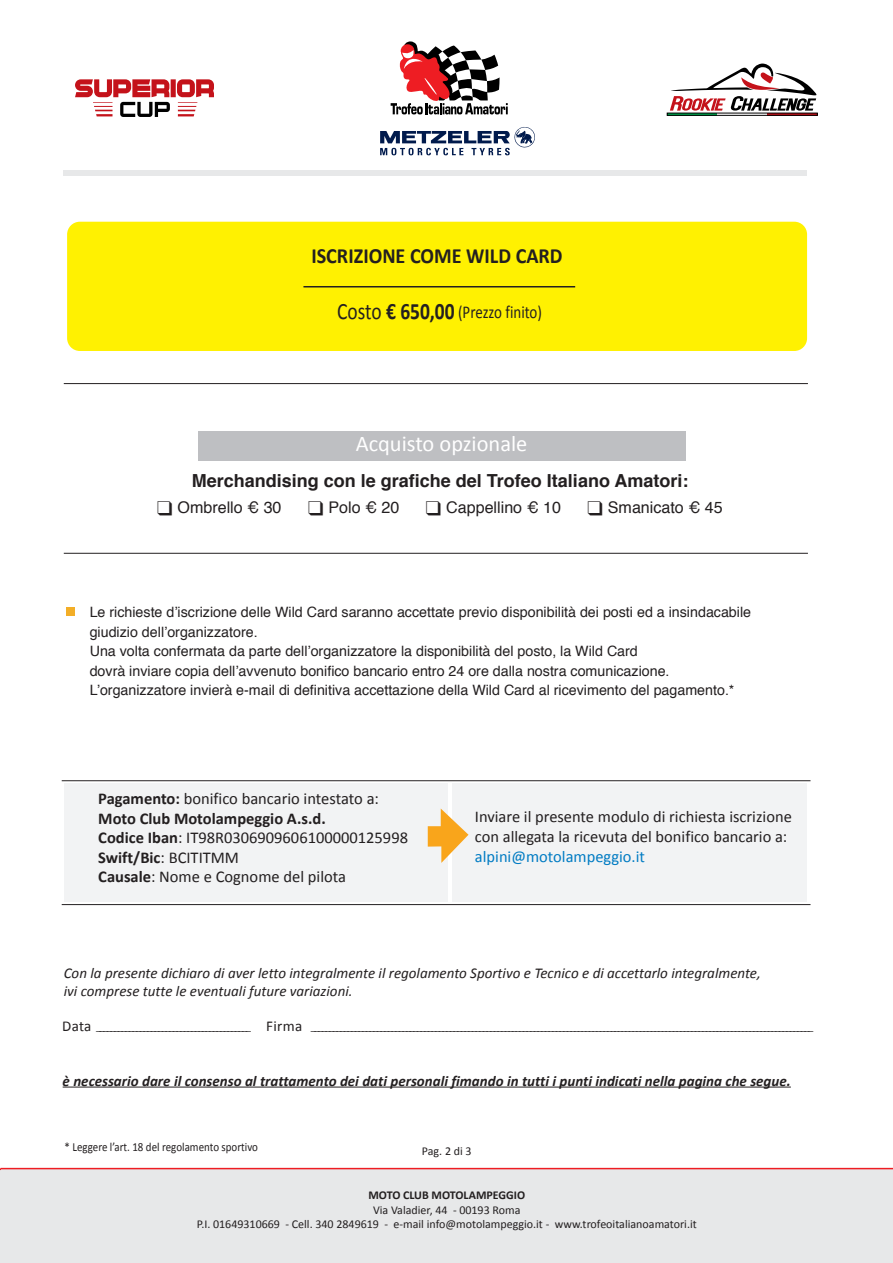
<style>
.page{position:relative;width:893px;height:1263px;background:#fff}
.page>*{position:absolute;margin:0;border:0;box-sizing:border-box;transform-origin:0 0}
.t1{font:22.35px "Calibri";color:#fff}
.t2{font:700 21.75px "Calibri";color:#231f20;scale:.93 1}
.t3{font:18.15px "Calibri";color:#231f20;scale:.83 1}
.t4{font:700 18px "Helvetica";color:#231f20}
.t5{font:16.5px/19.5px "Calibri";color:#231f20}
.t6{font:16.5px "Calibri";color:#007bc3}
.t7{font:16.05px "Helvetica";color:#231f20}
.t8{font:italic 15px/18px "Calibri";color:#231f20}
.t9{font:italic 700 15px "Calibri";color:#231f20}
.t10{font:14.25px/19.5px "Helvetica";color:#231f20}
.t11{font:12.3px "Calibri";color:#231f20;scale:.89 1}
.t12{font:12px/13.5px "Calibri";color:#231f20;text-align:center}
.t13{font:700 12px "Calibri";color:#231f20}
.t14{font:10.5px "Calibri";color:#231f20}
.s1{font-size:23.55px}
.s2{font-weight:700;font-size:23.55px}
.s3{font-weight:700}
.s4{font-size:15px}
</style>
<div class="page">
<hr style="left:0;top:1168px;width:893px;height:2px;background:#ee1d23">
<div style="left:1px;top:1169px;width:892px;height:94px;background:#e7e8e9"></div>
<hr style="left:70px;top:1086px;width:721px;height:1px;background:#231f20">
<div style="left:198px;top:431px;width:488px;height:30px;background:#bebfc2"></div>
<hr style="left:62px;top:780px;width:748px;height:1px;background:#231f20">
<hr style="left:62px;top:904px;width:748px;height:1px;background:#231f20">
<hr style="left:64px;top:553px;width:744px;height:1px;background:#231f20">
<hr style="left:64px;top:383px;width:744px;height:1px;background:#231f20">
<div style="left:67px;top:607px;width:8px;height:9px;background:#f3ae27"></div>
<div style="left:64px;top:784px;width:384px;height:118px;background:#f2f3f4"></div>
<div style="left:453px;top:784px;width:354px;height:118px;background:#f2f3f4"></div>
<svg style="left:428px;top:808px;width:40px;height:55px"></svg>
<div style="left:64px;top:170px;width:743px;height:5px;background:#e7e8e9"></div>
<div style="left:67px;top:222px;width:740px;height:129px;background:#fff101;border-radius:13px"></div>
<svg style="left:391px;top:41px;width:117px;height:73px"></svg>
<svg style="left:670px;top:64px;width:147px;height:47px"></svg>
<svg style="left:380px;top:127px;width:155px;height:28px"></svg>
<svg style="left:75px;top:79px;width:139px;height:38px"></svg>
<hr style="left:303px;top:286px;width:272px;height:1px;background:#231f20">
<h2 class="t2" style="left:311px;top:242px;width:272px">ISCRIZIONE COME WILD CARD</h2>
<p class="t3" style="left:337px;top:301px;width:249px"><span class="s1">Costo</span> <span class="s2">€ 650,00</span> (Prezzo finito)</p>
<h1 class="t1" style="left:356px;top:430px;width:173px">Acquisto opzionale</h1>
<p class="t4" style="left:192px;top:473px;width:498px">Merchandising con le grafiche del Trofeo Italiano Amatori:</p>
<p class="t7" style="left:158px;top:501px;width:126px">❑ Ombrello € 30</p>
<p class="t7" style="left:308px;top:501px;width:92px">❑ Polo € 20</p>
<p class="t7" style="left:426px;top:501px;width:136px">❑ Cappellino € 10</p>
<p class="t7" style="left:588px;top:501px;width:136px">❑ Smanicato € 45</p>
<p class="t10" style="left:90px;top:603px;width:663px">Le richieste d’iscrizione delle Wild Card saranno accettate previo disponibilità dei posti ed a insindacabile giudizio dell’organizzatore.<br>Una volta confermata da parte dell’organizzatore la disponibilità del posto, la Wild Card<br>dovrà inviare copia dell’avvenuto bonifico bancario entro 24 ore dalla nostra comunicazione.<br>L’organizzatore invierà e-mail di definitiva accettazione della Wild Card al ricevimento del pagamento.*</p>
<p class="t5" style="left:98px;top:789px;width:311px"><span class="s3">Pagamento:</span> bonifico bancario intestato a:<br><span class="s3">Moto Club Motolampeggio A.s.d.<br>Codice Iban</span>: IT98R0306909606100000125998<br><span class="s3">Swift/Bic</span>: BCITITMM<br><span class="s3">Causale</span>: Nome e Cognome del pilota</p>
<p class="t5" style="left:475px;top:807px;width:318px">Inviare il presente modulo di richiesta iscrizione con allegata la ricevuta del bonifico bancario a:</p>
<p class="t6" style="left:475px;top:846px;width:172px">alpini@motolampeggio.it</p>
<p class="t8" style="left:64px;top:964px;width:698px">Con la presente dichiaro di aver letto integralmente il regolamento Sportivo e Tecnico e di accettarlo integralmente, ivi comprese tutte le eventuali future variazioni.</p>
<p class="t14" style="left:62px;top:1020px;width:753px"><span class="s4">D a t a</span> __________________________________________ <span class="s4">F i r m a</span> _________________________________________________________________________________________________________________________________________</p>
<p class="t9" style="left:63px;top:1071px;width:730px">è necessario dare il consenso al trattamento dei dati personali fimando in tutti i punti indicati nella pagina che segue.</p>
<p class="t11" style="left:65px;top:1139px;width:219px">* Leggere l’art. 18 del regolamento sportivo</p>
<p class="t12" style="left:422px;top:1144px;width:51px">Pag. 2 di 3</p>
<p class="t13" style="left:368px;top:1188px;width:158px">MOTO CLUB MOTOLAMPEGGIO</p>
<p class="t12" style="left:197px;top:1203px;width:502px">Via Valadier, 44 - 00193 Roma<br>P.I. 01649310669 - Cell. 340 2849619 - e-mail info@motolampeggio.it - www.trofeoitalianoamatori.it</p>
</div>
